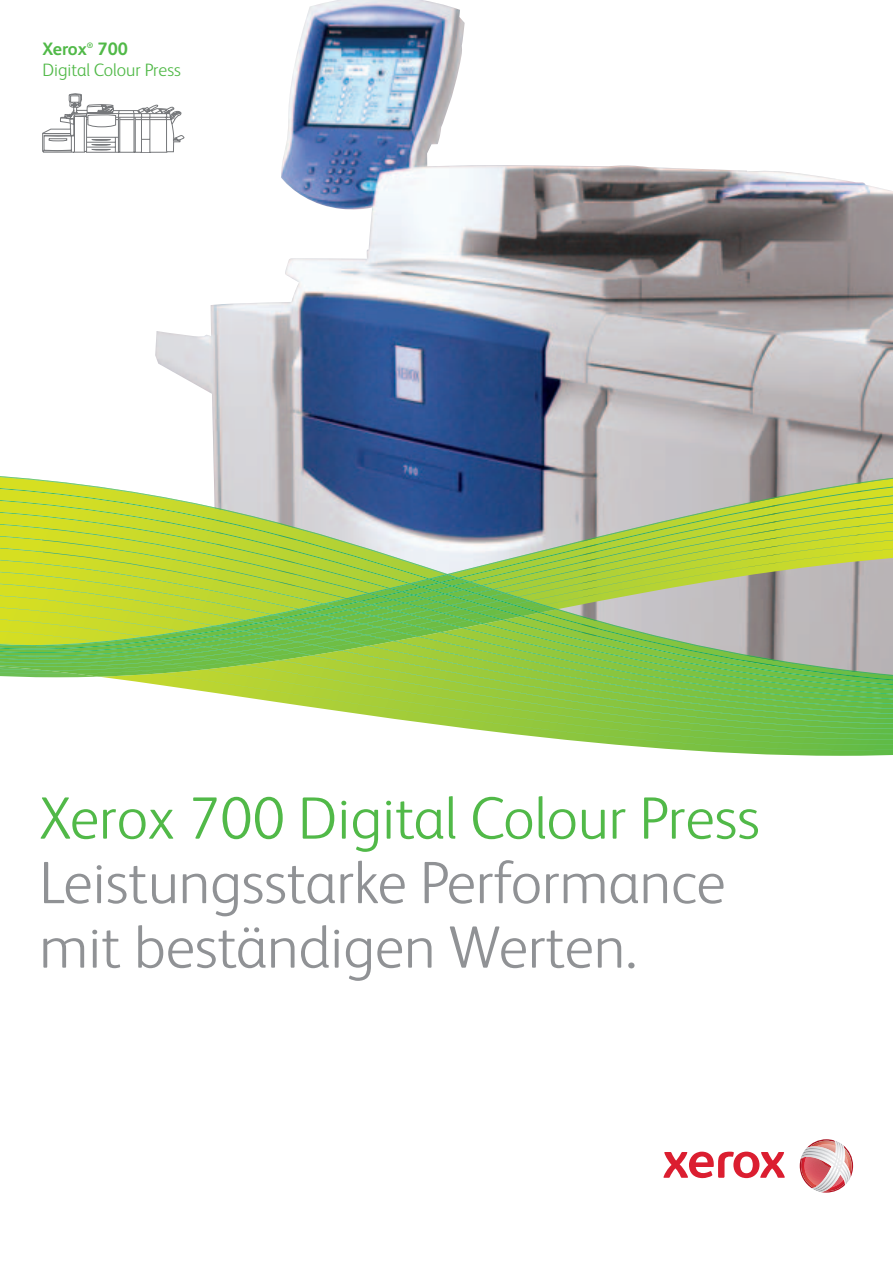
<style>
.page{position:relative;width:893px;height:1263px;background:#fff}
.page>*{position:absolute;margin:0;border:0;box-sizing:border-box;transform-origin:0 0}
.t1{font:300 60px/64.5px "Xerox Sans";color:#909295}
.t2{font:300 60px "Xerox Sans";color:#51b948}
.t3{font:300 18px "Xerox Sans";color:#51b948}
.t4{font:700 18px "Xerox Sans";color:#51b948}
.t5{font:700 7.8px "Xerox Sans";color:#51b948}
</style>
<div class="page">
<img style="left:155px;top:0;width:737px;height:474px">
<svg style="left:42px;top:93px;width:142px;height:60px"></svg>
<svg style="left:685px;top:750px;width:207px;height:6px"></svg>
<svg style="left:472px;top:729px;width:420px;height:21px"></svg>
<svg style="left:0;top:475px;width:892px;height:254px;background:#a6c76b"></svg>
<svg style="left:663px;top:1152px;width:121px;height:26px"></svg>
<svg style="left:799px;top:1139px;width:54px;height:54px"></svg>
<img style="left:813px;top:1141px;width:27px;height:50px">
<p class="t4" style="left:42px;top:43px;width:46px">Xerox</p>
<p class="t5" style="left:87px;top:42px;width:8px">®</p>
<p class="t4" style="left:98px;top:43px;width:32px">700</p>
<p class="t3" style="left:42px;top:64px;width:140px">Digital Colour Press</p>
<p class="t2" style="left:39px;top:797px;width:722px">Xerox 700 Digital Colour Press</p>
<p class="t1" style="left:39px;top:857px;width:687px">Leistungsstarke Performance mit beständigen Werten.</p>
</div>
